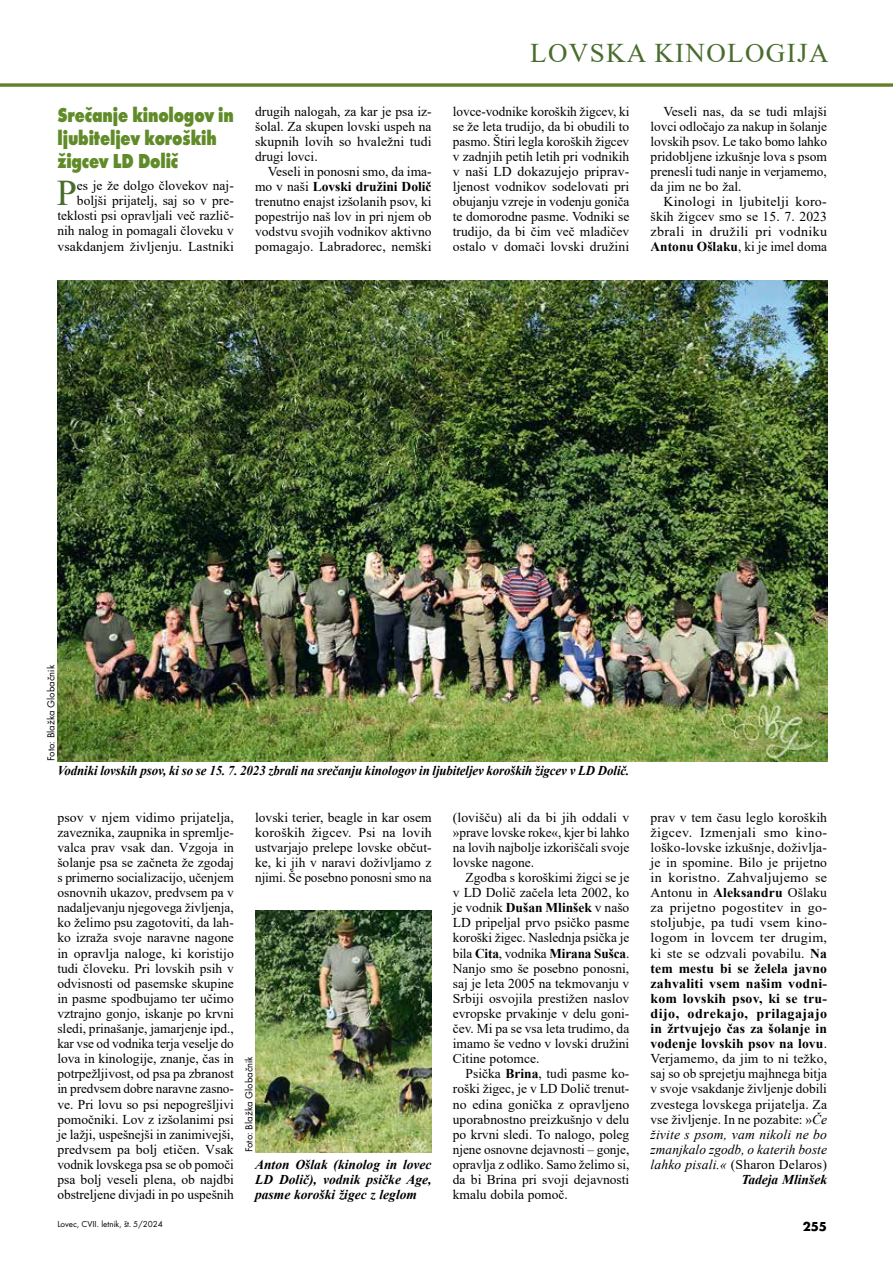
<style>
.page{position:relative;width:893px;height:1263px;background:#fff}
.page>*{position:absolute;margin:0;border:0;box-sizing:border-box;transform-origin:0 0}
.t1{font:36.15px "Times New Roman";color:#496d2d}
.t2{font:27px "Times New Roman";letter-spacing:.05em;color:#496d2d}
.t3{font:700 21px/23px "Futura TEE Extr";letter-spacing:-.01em;color:#618b29;scale:.79 1}
.t4{font:13.5px/15.1px "Times New Roman";color:#000;text-align:justify}
.t5{font:13.5px/15px "Times New Roman";color:#000;text-align:justify;scale:1.04 1}
.t6{font:italic 700 13.5px "Times New Roman";letter-spacing:-.01em;color:#000;scale:.96 1}
.t7{font:italic 700 13.5px/15px "Times New Roman";letter-spacing:-.01em;color:#000;text-align:justify}
.t8{font:700 13.5px "Futura TEE";color:#000}
.t9{font:10.5px "Futura TEE";color:#000}
.t10{font:9px "Futura TEE";color:#000}
.s1{font-weight:700}
.s2{font-style:italic}
.s3{font-weight:700;font-style:italic}
</style>
<div class="page">
<svg style="left:0;top:83px;width:893px;height:4px;background:#7a9149"></svg>
<img style="left:255px;top:910px;width:177px;height:242px">
<img style="left:57px;top:281px;width:770px;height:480px">
<h3 class="t3" style="left:57px;top:103px;width:225px">Srečanje kinologov in ljubiteljev koroških žigcev LD Dolič</h3>
<h1 class="t1" style="left:57px;top:167px;width:22px">P</h1>
<p class="t4" style="left:57px;top:177px;width:178px;text-align:right">es je že dolgo človekov naj&shy;boljši prijatelj, saj so v pre&shy;teklosti psi opravljali več različ&shy;nih nalog in pomagali človeku v vsakdanjem življenju. Lastniki</p>
<p class="t4" style="left:255px;top:103px;width:178px">drugih nalogah, za kar je psa iz&shy;šolal. Za skupen lovski uspeh na skupnih lovih so hvaležni tudi drugi lovci.</p>
<p class="t4" style="left:255px;top:163px;width:178px;text-indent:13px">Veseli in ponosni smo, da ima&shy;mo v naši <span class="s1">Lovski družini Dolič </span>trenutno enajst izšolanih psov, ki popestrijo naš lov in pri njem ob vodstvu svojih vodnikov aktivno pomagajo. Labradorec, nemški</p>
<h2 class="t2" style="left:530px;top:34px;width:300px">LOVSKA KINOLOGIJA</h2>
<p class="t4" style="left:453px;top:103px;width:178px">lovce-vodnike koroških žigcev, ki se že leta trudijo, da bi obudili to pasmo. Štiri legla koroških žigcev v zadnjih petih letih pri vodnikih v naši LD dokazujejo priprav&shy;ljenost vodnikov sodelovati pri obujanju vzreje in vodenju goniča te domorodne pasme. Vodniki se trudijo, da bi čim več mladičev ostalo v domači lovski družini</p>
<p class="t4" style="left:651px;top:103px;width:178px;text-indent:13px">Veseli nas, da se tudi mlajši lovci odločajo za nakup in šolanje lovskih psov. Le tako bomo lahko pridobljene izkušnje lova s psom prenesli tudi nanje in verjamemo, da jim ne bo žal.</p>
<p class="t5" style="left:651px;top:193px;width:171px;text-indent:13px">Kinologi in ljubitelji koro&shy;ških žigcev smo se 15. 7. 2023 zbrali in družili pri vodniku <span class="s1">Antonu Ošlaku</span>, ki je imel doma</p>
<p class="t9" style="left:45px;top:761px;width:98px;rotate:-90deg">Foto: Blažka Globačnik</p>
<p class="t6" style="left:57px;top:761px;width:597px">Vodniki lovskih psov, ki so se 15. 7. 2023 zbrali na srečanju kinologov in ljubiteljev koroških žigcev v LD Dolič.</p>
<p class="t4" style="left:57px;top:809px;width:178px">psov v njem vidimo prijatelja, zaveznika, zaupnika in spremlje&shy;valca prav vsak dan. Vzgoja in šolanje psa se začneta že zgodaj s primerno socializacijo, učenjem osnovnih ukazov, predvsem pa v nadaljevanju njegovega življenja, ko želimo psu zagotoviti, da lah&shy;ko izraža svoje naravne nagone in opravlja naloge, ki koristijo tudi človeku. Pri lovskih psih v odvisnosti od pasemske skupine in pasme spodbujamo ter učimo vztrajno gonjo, iskanje po krvni sledi, prinašanje, jamarjenje ipd., kar vse od vodnika terja veselje do lova in kinologije, znanje, čas in potrpežljivost, od psa pa zbranost in predvsem dobre naravne zasno&shy;ve. Pri lovu so psi nepogrešljivi pomočniki. Lov z izšolanimi psi je lažji, uspešnejši in zanimivejši, predvsem pa bolj etičen. Vsak vodnik lovskega psa se ob pomoči psa bolj veseli plena, ob najdbi obstreljene divjadi in po uspešnih</p>
<p class="t4" style="left:255px;top:809px;width:178px">lovski terier, beagle in kar osem koroških žigcev. Psi na lovih ustvarjajo prelepe lovske občut&shy;ke, ki jih v naravi doživljamo z njimi. Še posebno ponosni smo na</p>
<p class="t4" style="left:453px;top:809px;width:178px">(lovišču) ali da bi jih oddali v »prave lovske roke«, kjer bi lahko na lovih najbolje izkoriščali svoje lovske nagone.</p>
<p class="t4" style="left:453px;top:869px;width:178px;text-indent:13px">Zgodba s koroškimi žigci se je v LD Dolič začela leta 2002, ko je vodnik <span class="s1">Dušan Mlinšek</span> v našo LD pripeljal prvo psičko pasme koroški žigec. Naslednja psička je bila <span class="s1">Cita</span>, vodnika <span class="s1">Mirana Sušca</span>.<br>Nanjo smo še posebno ponosni, saj je leta 2005 na tekmovanju v Srbiji osvojila prestižen naslov evropske prvakinje v delu goni&shy;čev. Mi pa se vsa leta trudimo, da imamo še vedno v lovski družini Citine potomce.</p>
<p class="t4" style="left:453px;top:1066px;width:178px;text-indent:13px">Psička <span class="s1">Brina</span>, tudi pasme ko&shy;roški žigec, je v LD Dolič trenut&shy;no edina gonička z opravljeno uporabnostno preizkušnjo v delu po krvni sledi. To nalogo, poleg njene osnovne dejavnosti – gonje, opravlja z odliko. Samo želimo si, da bi Brina pri svoji dejavnosti kmalu dobila pomoč.</p>
<p class="t9" style="left:243px;top:1152px;width:98px;rotate:-90deg">Foto: Blažka Globačnik</p>
<p class="t7" style="left:255px;top:1157px;width:178px">Anton Ošlak (kinolog in lovec LD Dolič), vodnik psičke Age, pasme koroški žigec z leglom</p>
<p class="t4" style="left:651px;top:809px;width:178px;text-align:right">prav v tem času leglo koroških žigcev. Izmenjali smo kino&shy;loško-lovske izkušnje, doživlja&shy;je in spomine. Bilo je prijetno in koristno. Zahvaljujemo se<br>Antonu in <span class="s1">Aleksandru</span> Ošlaku za prijetno pogostitev in go&shy;stoljubje, pa tudi vsem kino&shy;logom in lovcem ter drugim, ki ste se odzvali povabilu. <span class="s1">Na tem mestu bi se želela javno zahvaliti vsem našim vodni&shy;kom lovskih psov, ki se tru&shy;dijo, odrekajo, prilagajajo in žrtvujejo čas za šolanje in vodenje lovskih psov na lovu</span>.<br>Verjamemo, da jim to ni težko, saj so ob sprejetju majhnega bitja v svoje vsakdanje življenje dobili zvestega lovskega prijatelja. Za vse življenje. In ne pozabite: »<span class="s2">Če živite s psom, vam nikoli ne bo zmanjkalo zgodb, o katerih boste lahko pisali.«</span> (Sharon Delaros)<br><span class="s3">Tadeja Mlinšek</span></p>
<p class="t10" style="left:57px;top:1219px;width:107px">Lovec, CVII. letnik, št. 5/2024</p>
<p class="t8" style="left:803px;top:1218px;width:26px">255</p>
</div>
